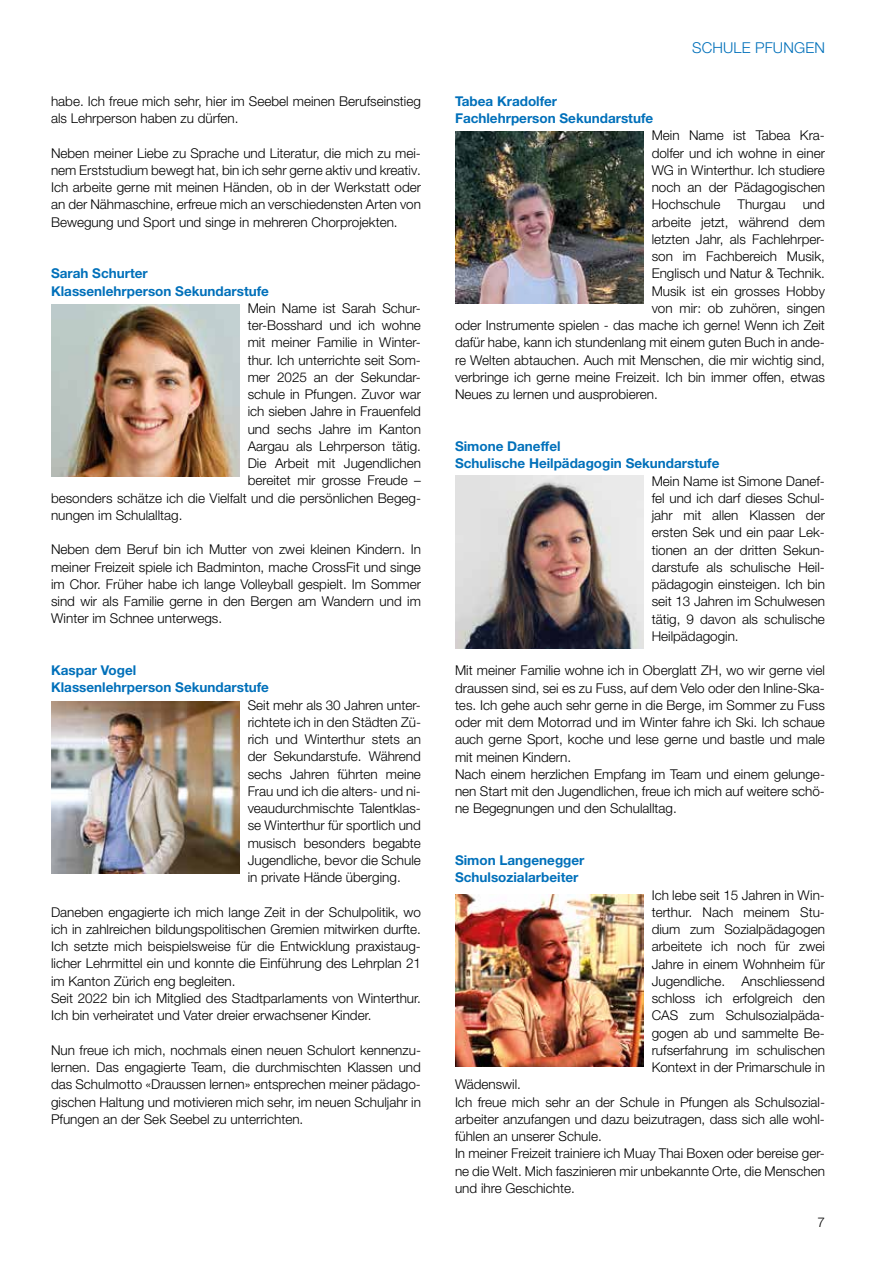
<style>
.page{position:relative;width:893px;height:1263px;background:#fff}
.page>*{position:absolute;margin:0;border:0;box-sizing:border-box;transform-origin:0 0}
.t1{font:300 15px "Helvetica Neue LT Pro";letter-spacing:.01em;color:#0070ba}
.t2{font:300 13.5px/17.2px "Helvetica Neue LT Pro";color:#000;text-align:justify}
.t3{font:700 13.5px/17.2px "Helvetica Neue LT Pro";color:#0070ba}
</style>
<div class="page">
<img style="left:51px;top:304px;width:188px;height:173px">
<img style="left:51px;top:701px;width:188px;height:173px">
<img style="left:455px;top:132px;width:188px;height:172px">
<img style="left:455px;top:894px;width:188px;height:172px">
<img style="left:455px;top:476px;width:188px;height:172px">
<p class="t2" style="left:51px;top:92px;width:371px">habe. Ich freue mich sehr, hier im Seebel meinen Berufseinstieg als Lehrperson haben zu dürfen.</p>
<p class="t2" style="left:51px;top:144px;width:371px">Neben meiner Liebe zu Sprache und Literatur, die mich zu mei&shy;nem Erststudium bewegt hat, bin ich sehr gerne aktiv und kreativ.<br>Ich arbeite gerne mit meinen Händen, ob in der Werkstatt oder an der Nähmaschine, erfreue mich an verschiedensten Arten von Bewegung und Sport und singe in mehreren Chorprojekten.</p>
<p class="t3" style="left:51px;top:264px;width:219px">Sarah Schurter<br>Klassenlehrperson Sekundarstufe</p>
<p class="t2" style="left:248px;top:299px;width:175px">Mein Name ist Sarah Schur-</p>
<p class="t2" style="left:248px;top:316px;width:175px">ter-Bosshard und ich wohne</p>
<p class="t2" style="left:248px;top:334px;width:175px">mit meiner Familie in Winter-</p>
<p class="t2" style="left:248px;top:351px;width:175px">thur. Ich unterrichte seit Som-</p>
<p class="t2" style="left:248px;top:368px;width:175px">mer 2025 an der Sekundar-</p>
<p class="t2" style="left:248px;top:385px;width:175px">schule in Pfungen. Zuvor war</p>
<p class="t2" style="left:248px;top:403px;width:175px">ich sieben Jahre in Frauenfeld</p>
<p class="t2" style="left:248px;top:420px;width:175px">und sechs Jahre im Kanton</p>
<p class="t2" style="left:248px;top:437px;width:175px">Aargau als Lehrperson tätig.</p>
<p class="t2" style="left:248px;top:454px;width:175px">Die Arbeit mit Jugendlichen</p>
<p class="t2" style="left:248px;top:472px;width:175px">bereitet mir grosse Freude –</p>
<p class="t2" style="left:51px;top:489px;width:371px">besonders schätze ich die Vielfalt und die persönlichen Begeg-</p>
<p class="t2" style="left:51px;top:506px;width:133px">nungen im Schulalltag.</p>
<p class="t2" style="left:51px;top:541px;width:371px">Neben dem Beruf bin ich Mutter von zwei kleinen Kindern. In meiner Freizeit spiele ich Badminton, mache CrossFit und singe im Chor. Früher habe ich lange Volleyball gespielt. Im Sommer sind wir als Familie gerne in den Bergen am Wandern und im Winter im Schnee unterwegs.</p>
<p class="t3" style="left:51px;top:661px;width:219px">Kaspar Vogel<br>Klassenlehrperson Sekundarstufe</p>
<p class="t2" style="left:248px;top:696px;width:175px">Seit mehr als 30 Jahren unter&shy;richtete ich in den Städten Zü&shy;rich und Winterthur stets an der Sekundarstufe. Während sechs Jahren führten meine Frau und ich die alters- und ni&shy;veaudurchmischte Talentklas&shy;se Winterthur für sportlich und musisch besonders begabte Jugendliche, bevor die Schule in private Hände überging.</p>
<p class="t2" style="left:51px;top:903px;width:371px;text-align:left">Daneben engagierte ich mich lange Zeit in der Schulpolitik, wo ich in zahlreichen bildungspolitischen Gremien mitwirken durfte.<br>Ich setzte mich beispielsweise für die Entwicklung praxistaug&shy;licher Lehrmittel ein und konnte die Einführung des Lehrplan 21 im Kanton Zürich eng begleiten.<br>Seit 2022 bin ich Mitglied des Stadtparlaments von Winterthur.<br>Ich bin verheiratet und Vater dreier erwachsener Kinder.</p>
<p class="t2" style="left:51px;top:1041px;width:371px">Nun freue ich mich, nochmals einen neuen Schulort kennenzu&shy;lernen. Das engagierte Team, die durchmischten Klassen und das Schulmotto «Draussen lernen» entsprechen meiner pädago&shy;gischen Haltung und motivieren mich sehr, im neuen Schuljahr in Pfungen an der Sek Seebel zu unterrichten.</p>
<p class="t1" style="left:692px;top:39px;width:134px">SCHULE PFUNGEN</p>
<p class="t3" style="left:455px;top:92px;width:200px">Tabea Kradolfer<br>Fachlehrperson Sekundarstufe</p>
<p class="t2" style="left:652px;top:127px;width:175px">Mein Name ist Tabea Kra&shy;dolfer und ich wohne in einer WG in Winterthur. Ich studiere noch an der Pädagogischen Hochschule</p>
<p class="t2" style="left:737px;top:196px;width:50px">Thurgau</p>
<p class="t2" style="left:803px;top:196px;width:24px">und</p>
<p class="t2" style="left:652px;top:213px;width:175px">arbeite jetzt, während dem</p>
<p class="t2" style="left:652px;top:230px;width:175px">letzten Jahr, als Fachlehrper-</p>
<p class="t2" style="left:652px;top:247px;width:175px">son im Fachbereich Musik,</p>
<p class="t2" style="left:652px;top:265px;width:175px">Englisch und Natur &amp; Technik.</p>
<p class="t2" style="left:652px;top:282px;width:175px">Musik ist ein grosses Hobby</p>
<p class="t2" style="left:652px;top:299px;width:175px">von mir: ob zuhören, singen</p>
<p class="t2" style="left:455px;top:316px;width:371px">oder Instrumente spielen - das mache ich gerne! Wenn ich Zeit</p>
<p class="t2" style="left:455px;top:334px;width:371px">dafür habe, kann ich stundenlang mit einem guten Buch in ande-</p>
<p class="t2" style="left:455px;top:351px;width:371px">re Welten abtauchen. Auch mit Menschen, die mir wichtig sind,</p>
<p class="t2" style="left:455px;top:368px;width:371px">verbringe ich gerne meine Freizeit. Ich bin immer offen, etwas</p>
<p class="t2" style="left:455px;top:385px;width:204px">Neues zu lernen und ausprobieren.</p>
<p class="t3" style="left:455px;top:437px;width:266px">Simone Daneffel<br>Schulische Heilpädagogin Sekundarstufe</p>
<p class="t2" style="left:652px;top:472px;width:175px">Mein Name ist Simone Danef&shy;fel und ich darf dieses Schul&shy;jahr mit allen Klassen der ersten Sek und ein paar Lek&shy;tionen an der dritten Sekun&shy;darstufe als schulische Heil&shy;pädagogin einsteigen. Ich bin seit 13 Jahren im Schulwesen tätig, 9 davon als schulische Heilpädagogin.</p>
<p class="t2" style="left:455px;top:662px;width:371px;text-align:left">Mit meiner Familie wohne ich in Oberglatt ZH, wo wir gerne viel draussen sind, sei es zu Fuss, auf dem Velo oder den Inline-Ska&shy;tes. Ich gehe auch sehr gerne in die Berge, im Sommer zu Fuss oder mit dem Motorrad und im Winter fahre ich Ski. Ich schaue auch gerne Sport, koche und lese gerne und bastle und male mit meinen Kindern.<br>Nach einem herzlichen Empfang im Team und einem gelunge&shy;nen Start mit den Jugendlichen, freue ich mich auf weitere schö&shy;ne Begegnungen und den Schulalltag.</p>
<p class="t3" style="left:455px;top:851px;width:131px">Simon Langenegger<br>Schulsozialarbeiter</p>
<p class="t2" style="left:652px;top:886px;width:175px">Ich lebe seit 15 Jahren in Win&shy;terthur. Nach meinem Stu&shy;dium zum Sozialpädagogen arbeitete ich noch für zwei Jahre in einem Wohnheim für Jugendliche. Anschliessend schloss ich erfolgreich den CAS zum Schulsozialpäda&shy;gogen ab und sammelte Be&shy;rufserfahrung im schulischen Kontext in der Primarschule in</p>
<p class="t2" style="left:455px;top:1076px;width:371px;text-align:left">Wädenswil.<br>Ich freue mich sehr an der Schule in Pfungen als Schulsozial&shy;arbeiter anzufangen und dazu beizutragen, dass sich alle wohl&shy;fühlen an unserer Schule.<br>In meiner Freizeit trainiere ich Muay Thai Boxen oder bereise ger&shy;ne die Welt. Mich faszinieren mir unbekannte Orte, die Menschen und ihre Geschichte.</p>
<p class="t2" style="left:817px;top:1213px;width:9px">7</p>
</div>
